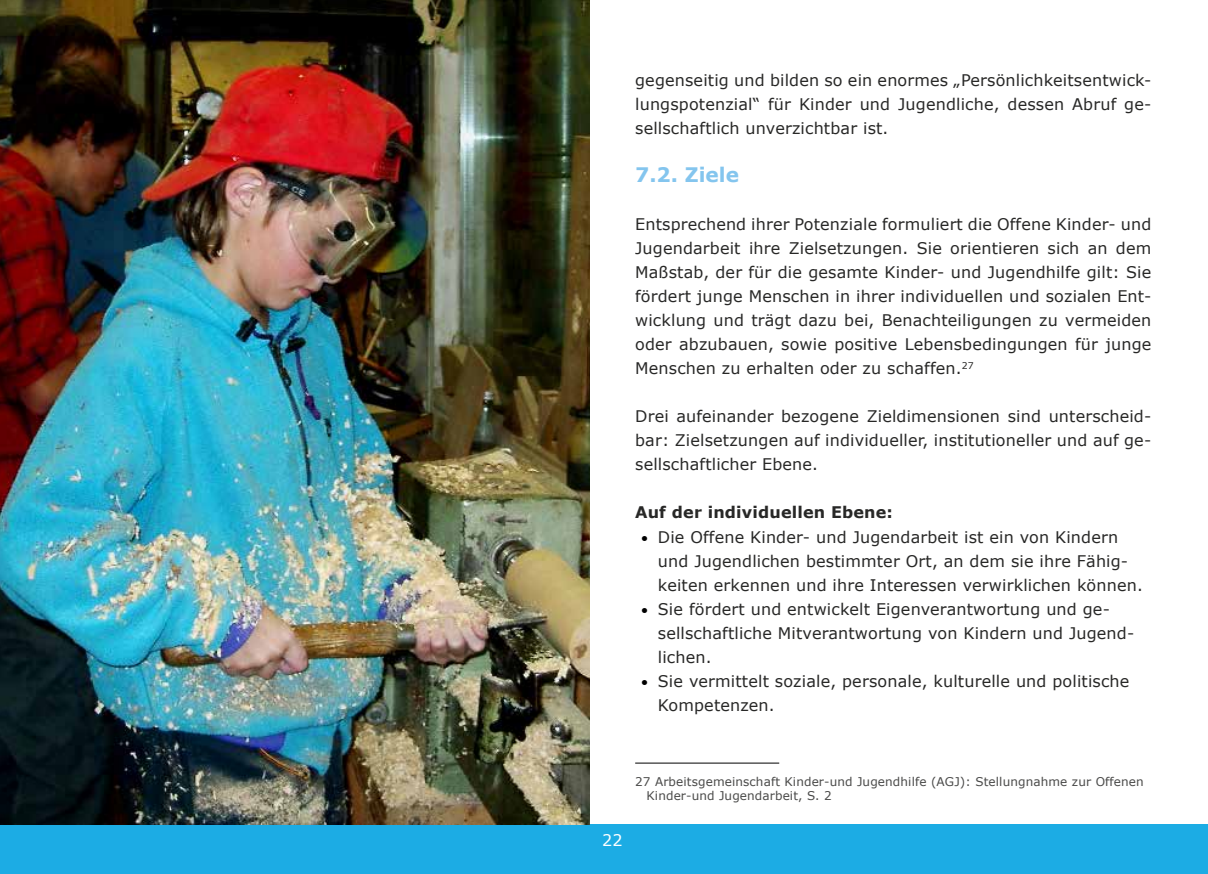
<style>
.page{position:relative;width:1208px;height:874px;background:#fff}
.page>*{position:absolute;margin:0;border:0;box-sizing:border-box;transform-origin:0 0}
.t1{font:700 20px "Verdana";color:#84c5ee}
.t2{font:16px/24px "Verdana";letter-spacing:.01em;color:#282827;text-align:justify}
.t3{font:700 16px "Verdana";letter-spacing:.01em;color:#282827}
.t4{font:16px "Verdana";color:#fff}
.t5{font:12px/14.4px "Verdana";letter-spacing:.01em;color:#4a4a49}
.s1{font-size:14px;color:#000}
</style>
<div class="page">
<div style="left:0;top:823px;width:1208px;height:50px;background:#1cace4"></div>
<hr style="left:635px;top:762px;width:144px;height:1px;background:#000">
<img style="left:0;top:0;width:590px;height:823px">
<p class="t2" style="left:635px;top:68px;width:517px">gegenseitig und bilden so ein enormes „Persönlichkeitsentwick&shy;lungspotenzial“ für Kinder und Jugendliche, dessen Abruf ge&shy;sellschaftlich unverzichtbar ist.</p>
<p class="t1" style="left:635px;top:160px;width:105px">7.2. Ziele</p>
<p class="t2" style="left:635px;top:212px;width:517px">Entsprechend ihrer Potenziale formuliert die Offene Kinder- und Jugendarbeit ihre Zielsetzungen. Sie orientieren sich an dem Maßstab, der für die gesamte Kinder- und Jugendhilfe gilt: Sie fördert junge Menschen in ihrer individuellen und sozialen Ent&shy;wicklung und trägt dazu bei, Benachteiligungen zu vermeiden oder abzubauen, sowie positive Lebensbedingungen für junge Menschen zu erhalten oder zu schaffen.<sup>27</sup></p>
<p class="t2" style="left:635px;top:404px;width:517px">Drei aufeinander bezogene Zieldimensionen sind unterscheid&shy;bar: Zielsetzungen auf individueller, institutioneller und auf ge&shy;sellschaftlicher Ebene.</p>
<p class="t3" style="left:635px;top:501px;width:259px">Auf der individuellen Ebene:</p>
<p class="t2" style="left:658px;top:524px;width:486px;text-align:left;text-indent:-17px"><span class="s1">•</span> Die Offene Kinder- und Jugendarbeit ist ein von Kindern und Jugendlichen bestimmter Ort, an dem sie ihre Fähig&shy;keiten erkennen und ihre Interessen verwirklichen können.</p>
<p class="t2" style="left:658px;top:596px;width:478px;text-align:left;text-indent:-17px"><span class="s1">•</span> Sie fördert und entwickelt Eigenverantwortung und ge&shy;sellschaftliche Mitverantwortung von Kindern und Jugend&shy;lichen.</p>
<p class="t2" style="left:658px;top:668px;width:473px;text-indent:-17px"><span class="s1">•</span> Sie vermittelt soziale, personale, kulturelle und politische<br>Kompetenzen.</p>
<p class="t4" style="left:602px;top:828px;width:22px">22</p>
<p class="t5" style="left:646px;top:773px;width:499px;text-indent:-11px">27 Arbeitsgemeinschaft Kinder-und Jugendhilfe (AGJ): Stellungnahme zur Offenen<br>Kinder-und Jugendarbeit, S. 2</p>
</div>
